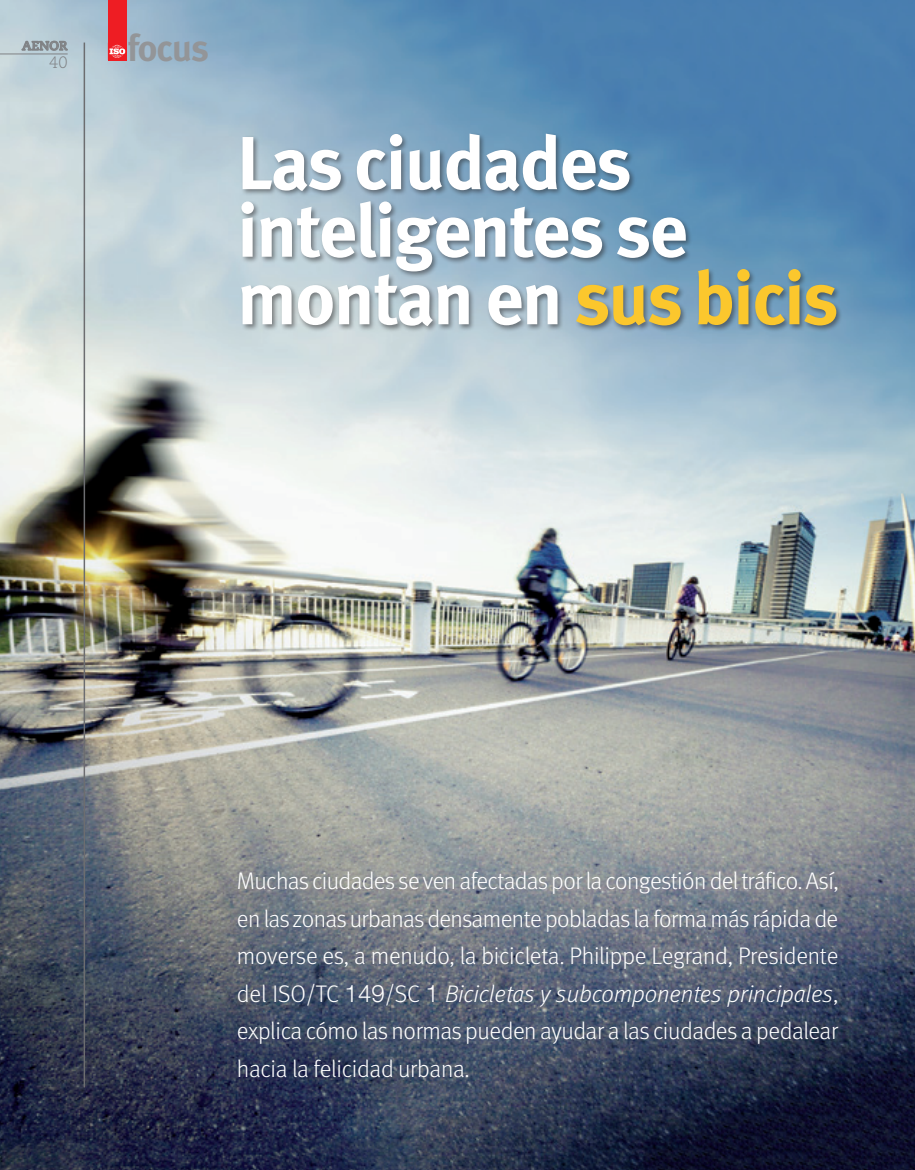
<style>
.page{position:relative;width:915px;height:1170px;background:#fff}
.page>*{position:absolute;margin:0;border:0;box-sizing:border-box;transform-origin:0 0}
.Titular_fino{font:700 75px/67.5px "Meta Pro";letter-spacing:-.03em;color:#fff}
.Cover_-_Focus{font:700 37.35px "Meta Pro";letter-spacing:-.045em;color:#939598}
.entradilla{font:300 24px/37.5px "Meta Pro";letter-spacing:-.015em;color:#fff;text-align:justify}
.t1{font:300 16.5px "Caecilia LT Std";color:#808285}
.t2{font:700 12.75px "Caecilia LT Std";color:#808285}
.s1{color:#fbc72d}
.s2{font-family:"Helvetica Neue LT Std"}
.s3{font-style:italic}
</style>
<div class="page">
<img style="left:0;top:0;width:914px;height:1169px">
<hr style="left:84px;top:43px;width:1px;height:1044px;background:#6c6d70">
<svg style="left:22px;top:41px;width:46px;height:10px"></svg>
<hr style="left:0;top:54px;width:68px;height:1px;background:#808285">
<div style="left:108px;top:0;width:18px;height:61px;background:#ee1d23"></div>
<svg style="left:109px;top:44px;width:17px;height:14px"></svg>
<div style="left:239px;top:132px;width:603px;height:200px;background:#231f20;opacity:.5"></div>
<p class="t2" style="left:22px;top:38px;width:47px">AENOR</p>
<p class="t1" style="left:49px;top:53px;width:20px">40</p>
<p class="Cover_-_Focus" style="left:127px;top:18px;width:83px">focus</p>
<p class="Titular_fino" style="left:237px;top:124px;width:603px">Las ciudades inteligentes se montan en <span class="s1">sus bicis</span></p>
<p class="entradilla" style="left:237px;top:860px;width:603px">Muchas ciudades se ven afectadas por la congestión del tráfico. Así, en las zonas urbanas densamente pobladas la forma más rápida de moverse es, a menudo, la bicicleta. Philippe Legrand, Presidente del ISO/TC <span class="s2">149</span>/SC <span class="s2">1</span> <span class="s3">Bicicletas y subcomponentes principales</span>, explica cómo las normas pueden ayudar a las ciudades a pedalear hacia la felicidad urbana.</p>
</div>
